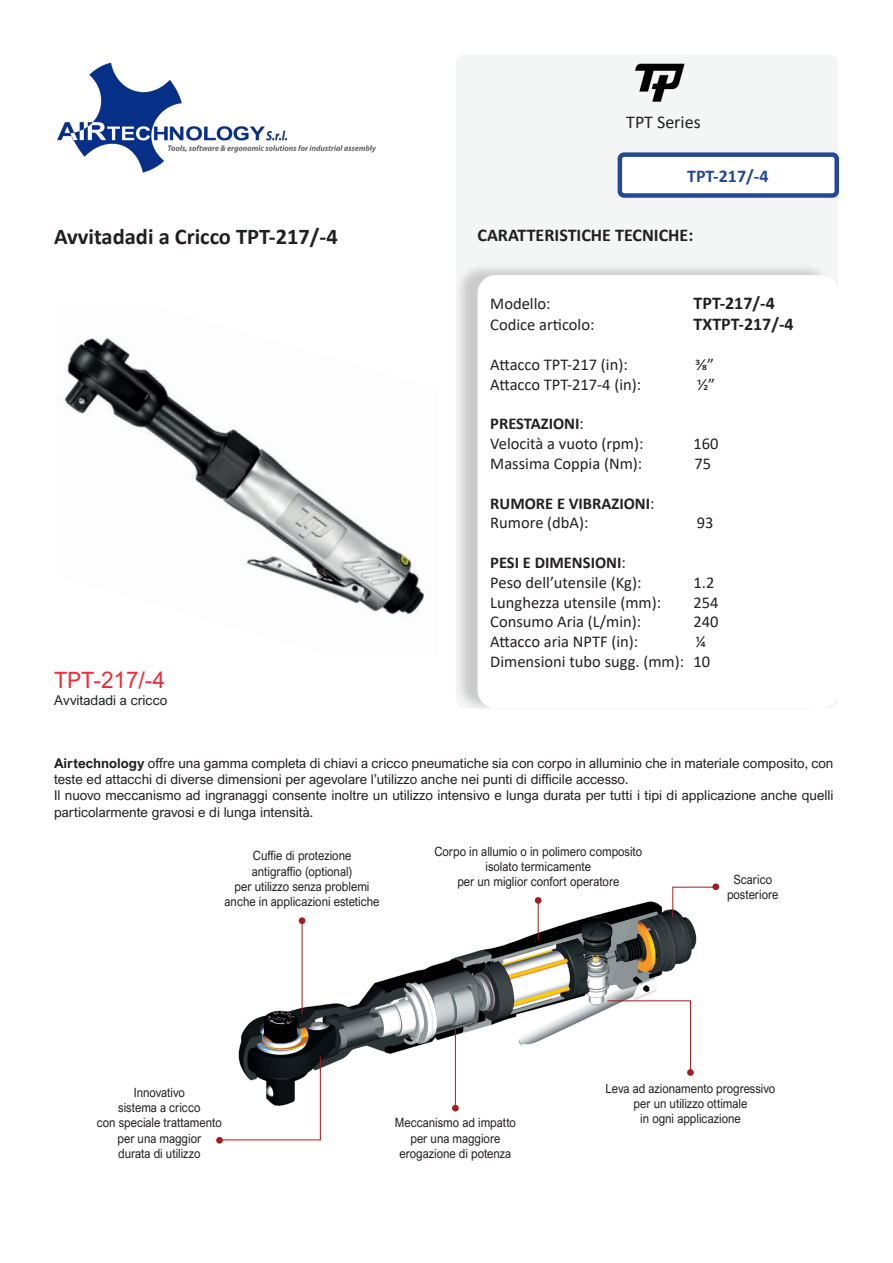
<style>
.page{position:relative;width:893px;height:1263px;background:#fff}
.page>*{position:absolute;margin:0;border:0;box-sizing:border-box;transform-origin:0 0}
.t1{font:700 22.5px "Calibri";color:#231f20}
.t2{font:22.5px "Arial Nova";color:#ee2c3b}
.t3{font:700 18px "Calibri";color:#231f20}
.t4{font:700 18px "Calibri";color:#234896}
.t5{font:18px "Calibri";color:#231f20}
.t6{font:16.5px/19.8px "Calibri";color:#231f20}
.t7{font:700 16.5px/19.8px "Calibri";color:#231f20}
.t8{font:13.5px/16.2px "Arial Nova";color:#231f20}
.t9{font:12.75px/15.3px "Arial Nova";color:#231f20;text-align:center;scale:.9 1}
.s1{font-weight:700}
.s2{font-weight:400}
</style>
<div class="page">
<img style="left:57px;top:62px;width:319px;height:111px">
<div style="left:456px;top:55px;width:382px;height:653px;background:#f4f5f5;border-radius:9px"></div>
<div style="left:620px;top:155px;width:217px;height:40px;background:#fff;border-radius:4px"></div>
<div style="left:618px;top:152px;width:221px;height:46px;border:4px solid #234896;border-radius:4px"></div>
<div style="left:455px;top:262px;width:378px;height:450px;background:#231f20;opacity:.2"></div>
<div style="left:477px;top:275px;width:362px;height:433px;background:#fff;border-radius:18px"></div>
<img style="left:635px;top:63px;width:50px;height:39px">
<img style="left:238px;top:897px;width:459px;height:209px">
<div style="left:299px;top:917px;width:6px;height:7px;background:#a31c20;border-radius:50%"></div>
<hr style="left:302px;top:921px;width:1px;height:92px;background:#a31c20">
<div style="left:535px;top:897px;width:6px;height:7px;background:#a31c20;border-radius:50%"></div>
<hr style="left:538px;top:900px;width:1px;height:40px;background:#a31c20">
<div style="left:216px;top:1137px;width:7px;height:6px;background:#a31c20;border-radius:50%"></div>
<svg style="left:220px;top:1056px;width:101px;height:85px"></svg>
<div style="left:452px;top:1105px;width:7px;height:6px;background:#a31c20;border-radius:50%"></div>
<hr style="left:455px;top:1026px;width:1px;height:82px;background:#a31c20">
<div style="left:687px;top:1069px;width:7px;height:7px;background:#a31c20;border-radius:50%"></div>
<svg style="left:607px;top:1000px;width:84px;height:73px"></svg>
<div style="left:712px;top:883px;width:7px;height:7px;background:#a31c20;border-radius:50%"></div>
<svg style="left:672px;top:886px;width:44px;height:32px"></svg>
<img style="left:64px;top:338px;width:361px;height:277px">
<h2 class="t5" style="left:626px;top:109px;width:76px">TPT Series</h2>
<h2 class="t4" style="left:687px;top:163px;width:83px">TPT-217/-4</h2>
<h1 class="t1" style="left:54px;top:221px;width:285px">Avvitadadi a Cricco TPT-217/-4</h1>
<h2 class="t3" style="left:477px;top:222px;width:217px">CARATTERISTICHE TECNICHE:</h2>
<p class="t6" style="left:490px;top:293px;width:62px">Modello:</p>
<h2 class="t3" style="left:693px;top:290px;width:83px">TPT-217/-4</h2>
<p class="t6" style="left:490px;top:315px;width:106px">Codice articolo:</p>
<h2 class="t3" style="left:693px;top:312px;width:102px">TXTPT-217/-4</h2>
<p class="t6" style="left:490px;top:354px;width:139px">Attacco TPT-217 (in):</p>
<p class="t6" style="left:695px;top:354px;width:20px">3/8”</p>
<p class="t6" style="left:490px;top:374px;width:152px">Attacco TPT-217-4 (in):</p>
<p class="t6" style="left:697px;top:374px;width:19px">1/2”</p>
<p class="t6" style="left:490px;top:414px;width:155px"><span class="s1">PRESTAZIONI</span>:<br>Velocità a vuoto (rpm):</p>
<p class="t6" style="left:694px;top:433px;width:27px">160</p>
<p class="t6" style="left:490px;top:453px;width:153px">Massima Coppia (Nm):</p>
<p class="t6" style="left:694px;top:453px;width:18px">75</p>
<p class="t7" style="left:490px;top:493px;width:166px">RUMORE E VIBRAZIONI<span class="s2">:<br>Rumore (dbA):</span></p>
<p class="t6" style="left:697px;top:513px;width:18px">93</p>
<h1 class="t2" style="left:54px;top:667px;width:112px">TPT-217/-4</h1>
<p class="t8" style="left:54px;top:692px;width:115px">Avvitadadi a cricco</p>
<p class="t6" style="left:490px;top:552px;width:153px"><span class="s1">PESI E DIMENSIONI</span>:<br>Peso dell’utensile (Kg):</p>
<p class="t6" style="left:694px;top:572px;width:22px">1.2</p>
<p class="t6" style="left:490px;top:592px;width:172px">Lunghezza utensile (mm):</p>
<p class="t6" style="left:694px;top:592px;width:27px">254</p>
<p class="t6" style="left:490px;top:612px;width:152px">Consumo Aria (L/min):</p>
<p class="t6" style="left:694px;top:612px;width:27px">240</p>
<p class="t6" style="left:490px;top:631px;width:149px">Attacco aria NPTF (in):</p>
<p class="t6" style="left:490px;top:631px;width:221px;text-align:right">¼<br>Dimensioni tubo sugg. (mm): 10</p>
<p class="t8" style="left:54px;top:755px;width:781px"><span class="s1">Airtechnology</span> offre una gamma completa di chiavi a cricco pneumatiche sia con corpo in alluminio che in materiale composito, con teste ed attacchi di diverse dimensioni per agevolare l’utilizzo anche nei punti di difficile accesso.<br>Il nuovo meccanismo ad ingranaggi consente inoltre un utilizzo intensivo e lunga durata per tutti i tipi di applicazione anche quelli particolarmente gravosi e di lunga intensità.</p>
<p class="t9" style="left:225px;top:848px;width:174px">Cuffie di protezione<br>antigraffio (optional)<br>per utilizzo senza problemi anche in applicazioni estetiche</p>
<p class="t9" style="left:434px;top:843px;width:232px">Corpo in allumio o in polimero composito isolato termicamente<br>per un miglior confort operatore</p>
<p class="t9" style="left:727px;top:872px;width:59px">Scarico posteriore</p>
<p class="t9" style="left:97px;top:1085px;width:140px">Innovativo<br>sistema a cricco<br>con speciale trattamento per una maggior<br>durata di utilizzo</p>
<p class="t9" style="left:395px;top:1115px;width:136px">Meccanismo ad impatto per una maggiore erogazione di potenza</p>
<p class="t9" style="left:606px;top:1080px;width:190px">Leva ad azionamento progressivo per un utilizzo ottimale<br>in ogni applicazione</p>
</div>
